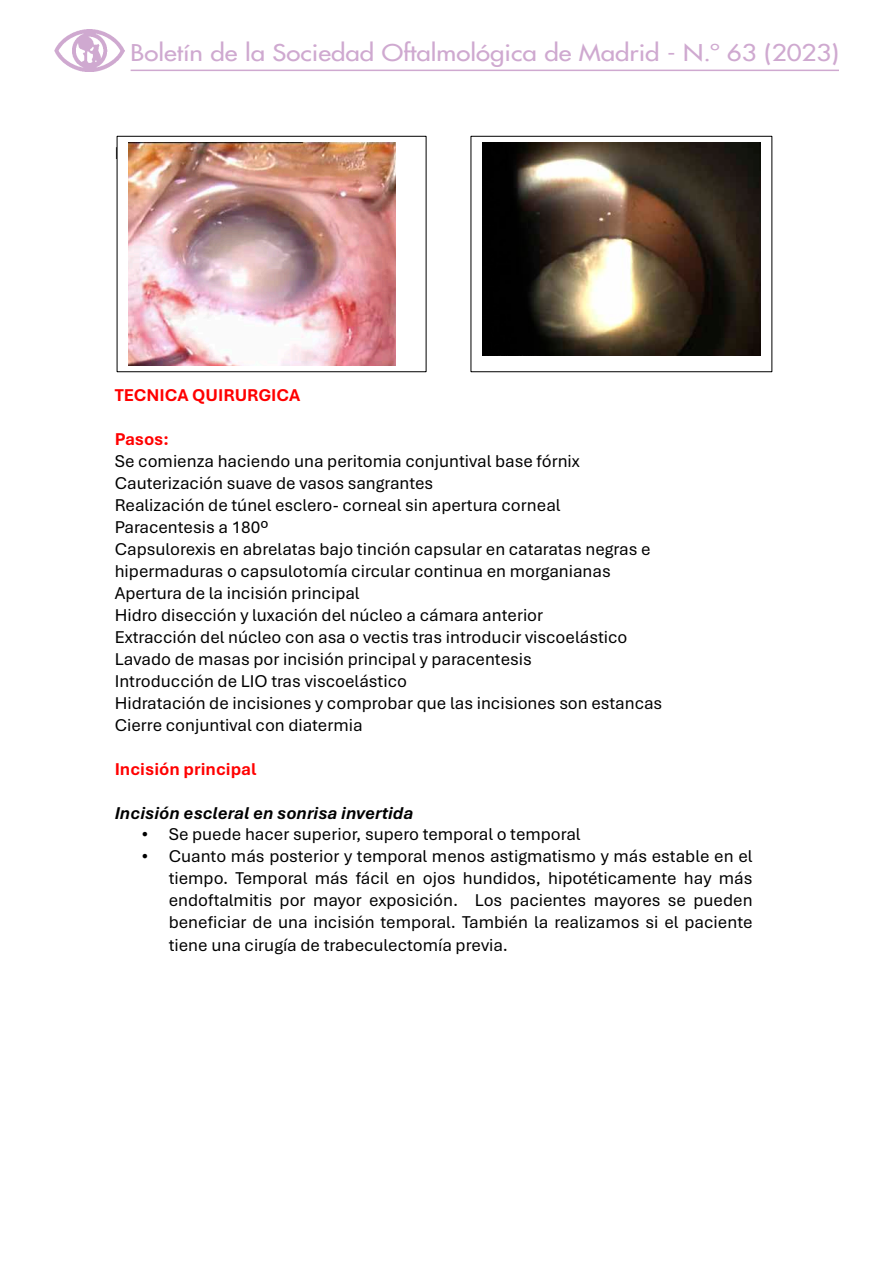
<style>
.page{position:relative;width:893px;height:1263px;background:#fff}
.page>*{position:absolute;margin:0;border:0;box-sizing:border-box;transform-origin:0 0}
.t1{font:500 22.5px "Futura Std";color:#cfa9d0;scale:1.15 1}
.t2{font:18px/21.9px "Aptos";color:#000}
.t3{font:700 18px "Aptos";color:#f00}
.t4{font:italic 700 18px "Aptos";color:#000}
.s1{font-family:"Times New Roman"}
</style>
<div class="page">
<img style="left:54px;top:29px;width:71px;height:42px">
<hr style="left:131px;top:70px;width:708px;height:1px;background:#cfa9d0">
<img style="left:128px;top:142px;width:268px;height:224px">
<img style="left:482px;top:142px;width:279px;height:214px">
<p class="t1" style="left:131px;top:39px;width:618px">Boletín de la Sociedad Oftalmológica de Madrid - N.º 63 (2023)</p>
<p class="t3" style="left:115px;top:383px;width:187px">TECNICA QUIRURGICA</p>
<p class="t3" style="left:115px;top:427px;width:56px">Pasos:</p>
<p class="t2" style="left:115px;top:449px;width:549px">Se comienza haciendo una peritomia conjuntival base fórnix Cauterización suave de vasos sangrantes<br>Realización de túnel esclero- corneal sin apertura corneal Paracentesis a 180º<br>Capsulorexis en abrelatas bajo tinción capsular en cataratas negras e hipermaduras o capsulotomía circular continua en morganianas Apertura de la incisión principal<br>Hidro disección y luxación del núcleo a cámara anterior<br>Extracción del núcleo con asa o vectis tras introducir viscoelástico Lavado de masas por incisión principal y paracentesis<br>Introducción de LIO tras viscoelástico<br>Hidratación de incisiones y comprobar que las incisiones son estancas Cierre conjuntival con diatermia</p>
<p class="t3" style="left:115px;top:756px;width:143px">Incisión principal</p>
<p class="t4" style="left:115px;top:800px;width:300px">Incisión escleral en sonrisa invertida</p>
<p class="t2" style="left:142px;top:823px;width:440px"><span class="s1">•</span> Se puede hacer superior, supero temporal o temporal</p>
<p class="t2" style="left:169px;top:845px;width:585px;text-align:justify;text-indent:-27px"><span class="s1">•</span> Cuanto más posterior y temporal menos astigmatismo y más estable en el tiempo. Temporal más fácil en ojos hundidos, hipotéticamente hay más endoftalmitis por mayor exposición. Los pacientes mayores se pueden beneficiar de una incisión temporal. También la realizamos si el paciente tiene una cirugía de trabeculectomía previa.</p>
</div>
